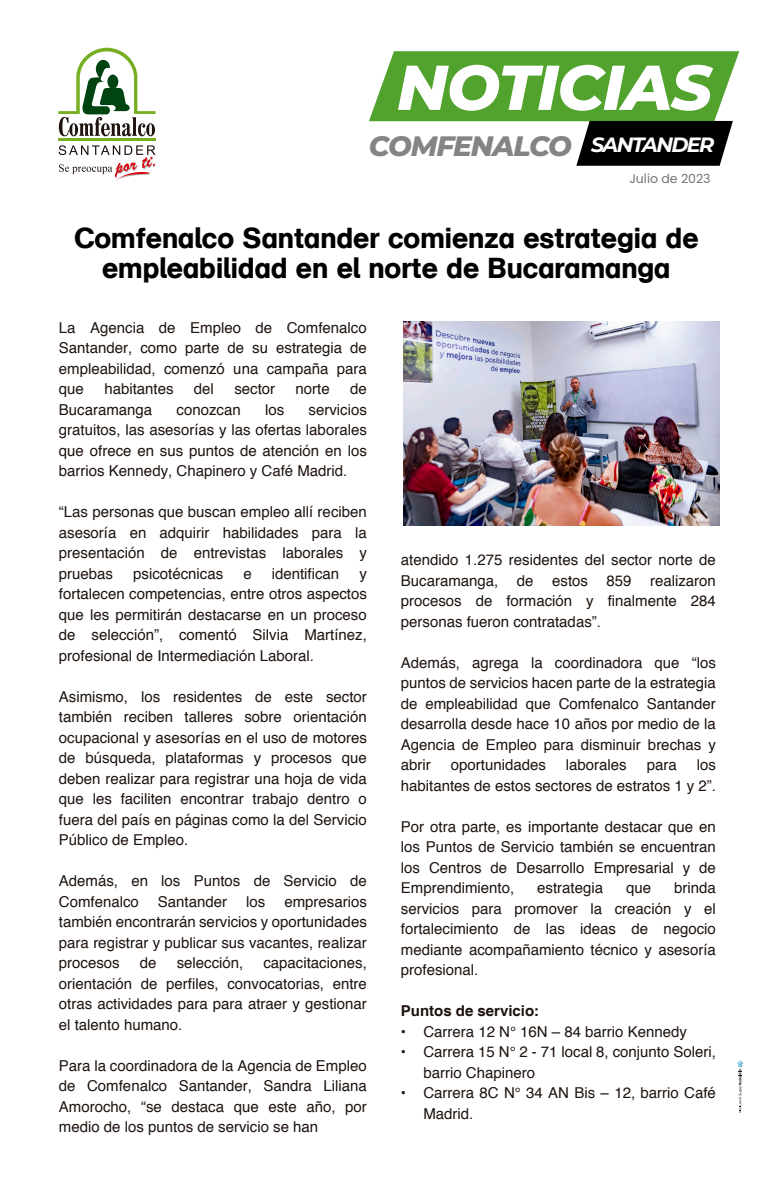
<style>
.page{position:relative;width:765px;height:1184px;background:#fff}
.page>*{position:absolute;margin:0;border:0;box-sizing:border-box;transform-origin:0 0}
.t1{font:italic 800 63.25px "Montserrat";letter-spacing:-.02em;color:#fff}
.t2{font:500 28.75px/29.8px "AG Schulbuch Two BQ";color:#000;text-align:center}
.t3{font:italic 800 28px "Montserrat";letter-spacing:-.04em;color:#858386}
.t4{font:15px/20.5px "Helvetica";color:#1e130e;text-align:justify}
.t5{font:700 15px "Helvetica";color:#1e130e}
.t6{font:12.5px "Poppins";color:#727277}
.s1{font-weight:700;font-size:20.62px;color:#fff}
</style>
<div class="page">
<svg style="left:369px;top:51px;width:370px;height:115px"></svg>
<svg style="left:58px;top:48px;width:98px;height:88px"></svg>
<hr style="left:58px;top:138px;width:98px;height:3px;background:#76af22">
<svg style="left:59px;top:145px;width:97px;height:36px"></svg>
<svg style="left:737px;top:1060px;width:6px;height:53px"></svg>
<img style="left:404px;top:322px;width:315px;height:204px">
<h1 class="t1" style="left:397px;top:41px;width:317px">NOTICIAS</h1>
<h3 class="t3" style="left:369px;top:125px;width:347px">COMFENALCO <span class="s1">SANTANDER</span></h3>
<p class="t6" style="left:629px;top:171px;width:83px">Julio de 2023</p>
<h2 class="t2" style="left:74px;top:223px;width:626px">Comfenalco Santander comienza estrategia de empleabilidad en el norte de Bucaramanga</h2>
<p class="t4" style="left:59px;top:317px;width:309px">La Agencia de Empleo de Comfenalco Santander, como parte de su estrategia de empleabilidad, comenzó una campaña para que</p>
<p class="t4" style="left:104px;top:378px;width:71px">habitantes</p>
<p class="t4" style="left:194px;top:378px;width:22px">del</p>
<p class="t4" style="left:234px;top:378px;width:42px">sector</p>
<p class="t4" style="left:296px;top:378px;width:36px">norte</p>
<p class="t4" style="left:350px;top:378px;width:18px">de</p>
<p class="t4" style="left:59px;top:399px;width:95px">Bucaramanga</p>
<p class="t4" style="left:177px;top:399px;width:66px">conozcan</p>
<p class="t4" style="left:265px;top:399px;width:21px">los</p>
<p class="t4" style="left:59px;top:399px;width:309px;text-indent:250px">servicios gratuitos, las asesorías y las ofertas laborales que ofrece en sus puntos de atención en los barrios Kennedy, Chapinero y Café Madrid.</p>
<p class="t4" style="left:59px;top:501px;width:309px">“Las personas que buscan empleo allí reciben asesoría en adquirir habilidades para la presentación de entrevistas laborales y pruebas</p>
<p class="t4" style="left:133px;top:563px;width:92px">psicotécnicas</p>
<p class="t4" style="left:243px;top:563px;width:10px">e</p>
<p class="t4" style="left:272px;top:563px;width:69px">identifican</p>
<p class="t4" style="left:59px;top:563px;width:309px;text-indent:300px">y fortalecen competencias, entre otros aspectos que les permitirán destacarse en un proceso de selección”, comentó Silvia Martínez, profesional de Intermediación Laboral.</p>
<p class="t4" style="left:59px;top:686px;width:309px">Asimismo, los residentes de este sector también reciben talleres sobre orientación ocupacional y asesorías en el uso de motores de búsqueda, plataformas y procesos que deben realizar para registrar una hoja de vida que les faciliten encontrar trabajo dentro o fuera del país en páginas como la del Servicio Público de Empleo.</p>
<p class="t4" style="left:59px;top:870px;width:309px">Además, en los Puntos de Servicio de<br>Comfenalco</p>
<p class="t4" style="left:158px;top:891px;width:71px">Santander</p>
<p class="t4" style="left:246px;top:891px;width:21px">los</p>
<p class="t4" style="left:59px;top:891px;width:309px;text-indent:225px">empresarios también encontrarán servicios y oportunidades para registrar y publicar sus vacantes, realizar procesos</p>
<p class="t4" style="left:140px;top:952px;width:18px">de</p>
<p class="t4" style="left:177px;top:952px;width:68px">selección,</p>
<p class="t4" style="left:59px;top:952px;width:309px;text-indent:205px">capacitaciones, orientación de perfiles, convocatorias, entre otras actividades para para atraer y gestionar el talento humano.</p>
<p class="t4" style="left:59px;top:1055px;width:309px">Para la coordinadora de la Agencia de Empleo de Comfenalco Santander, Sandra Liliana Amorocho, “se destaca que este año, por medio de los puntos de servicio se han</p>
<p class="t4" style="left:401px;top:549px;width:317px">atendido 1.275 residentes del sector norte de Bucaramanga, de estos 859 realizaron procesos de formación y finalmente 284 personas fueron contratadas”.</p>
<p class="t4" style="left:401px;top:652px;width:317px">Además, agrega la coordinadora que “los puntos de servicios hacen parte de la estrategia de empleabilidad que Comfenalco Santander desarrolla desde hace 10 años por medio de la Agencia de Empleo para disminuir brechas y abrir</p>
<p class="t4" style="left:451px;top:754px;width:97px">oportunidades</p>
<p class="t4" style="left:566px;top:754px;width:62px">laborales</p>
<p class="t4" style="left:647px;top:754px;width:32px">para</p>
<p class="t4" style="left:401px;top:754px;width:317px;text-align:right">los<br>habitantes de estos sectores de estratos 1 y 2”.</p>
<p class="t4" style="left:401px;top:816px;width:317px">Por otra parte, es importante destacar que en los Puntos de Servicio también se encuentran los Centros de Desarrollo Empresarial y de Emprendimiento,</p>
<p class="t4" style="left:401px;top:877px;width:317px;text-indent:273px">brinda servicios para promover la creación y el fortalecimiento de las ideas de negocio mediante acompañamiento técnico y asesoría profesional.</p>
<p class="t5" style="left:401px;top:1002px;width:140px">Puntos de servicio:</p>
<p class="t4" style="left:401px;top:1021px;width:288px">• Carrera 12 N° 16N – 84 barrio Kennedy</p>
<p class="t4" style="left:423px;top:1041px;width:294px;text-indent:-22px">• Carrera 15 N° 2 - 71 local 8, conjunto Soleri, barrio Chapinero</p>
<p class="t4" style="left:423px;top:1082px;width:294px;text-indent:-22px">• Carrera 8C N° 34 AN Bis – 12, barrio Café<br>Madrid.</p>
<p class="t4" style="left:537px;top:877px;width:67px">estrategia</p>
<p class="t4" style="left:626px;top:877px;width:27px">que</p>
</div>
